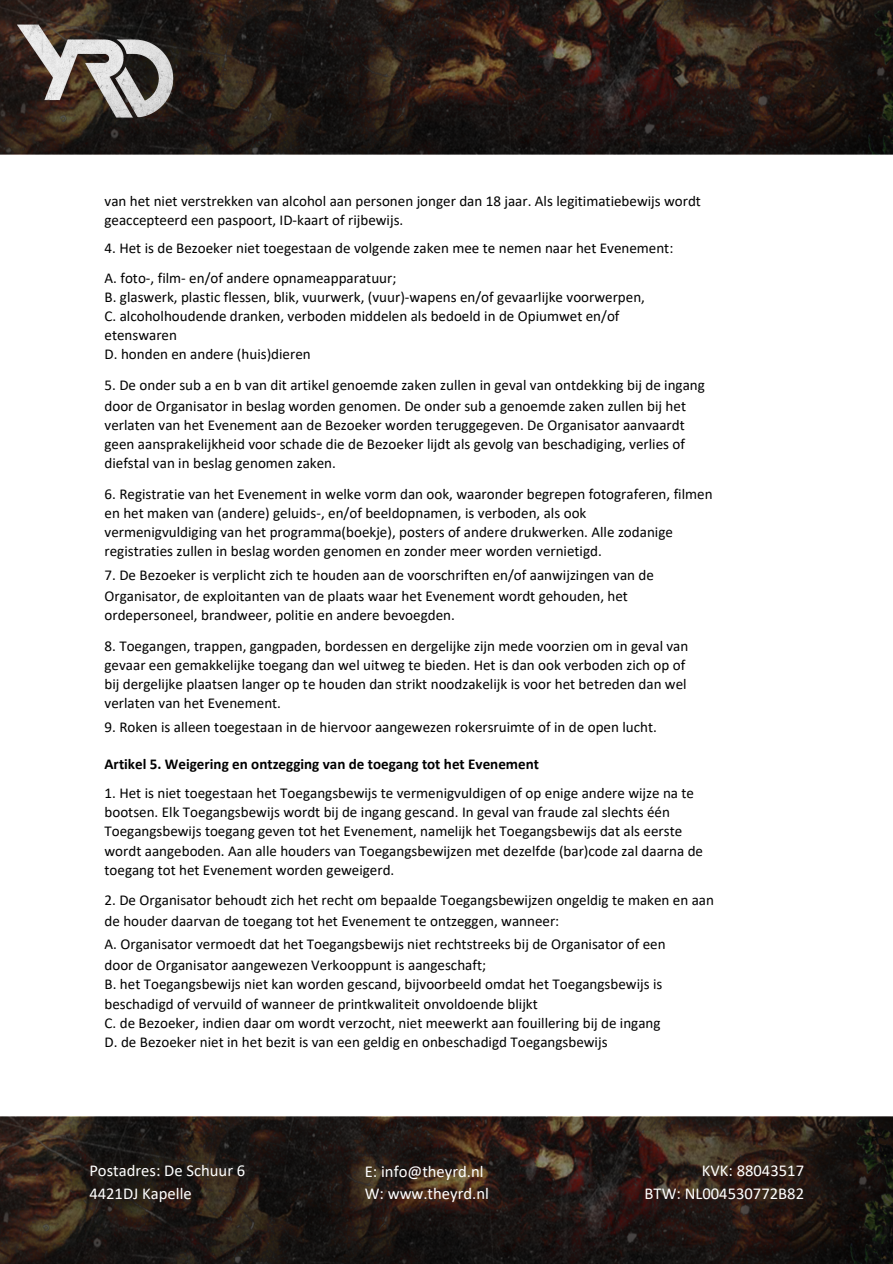
<style>
.page{position:relative;width:893px;height:1264px;background:#fff}
.page>*{position:absolute;margin:0;border:0;box-sizing:border-box;transform-origin:0 0}
.t1{font:16.65px "Calibri";color:#fff}
.t2{font:15px "Calibri";color:#000}
.t3{font:700 15px "Calibri";color:#000}
</style>
<div class="page">
<img style="left:0;top:0;width:892px;height:154px">
<img style="left:12px;top:0;width:166px;height:154px">
<img style="left:0;top:1116px;width:892px;height:146px">
<p class="t2" style="left:104px;top:195px;width:598px">van het niet verstrekken van alcohol aan personen jonger dan 18 jaar. Als legitimatiebewijs wordt</p>
<p class="t2" style="left:104px;top:214px;width:300px">geaccepteerd een paspoort, ID-kaart of rijbewijs.</p>
<p class="t2" style="left:104px;top:242px;width:570px">4. Het is de Bezoeker niet toegestaan de volgende zaken mee te nemen naar het Evenement:</p>
<p class="t2" style="left:104px;top:271px;width:293px">A. foto-, film- en/of andere opnameapparatuur;</p>
<p class="t2" style="left:104px;top:290px;width:542px">B. glaswerk, plastic flessen, blik, vuurwerk, (vuur)-wapens en/of gevaarlijke voorwerpen,</p>
<p class="t2" style="left:104px;top:309px;width:516px">C. alcoholhoudende dranken, verboden middelen als bedoeld in de Opiumwet en/of</p>
<p class="t2" style="left:104px;top:329px;width:74px">etenswaren</p>
<p class="t2" style="left:104px;top:348px;width:208px">D. honden en andere (huis)dieren</p>
<p class="t2" style="left:104px;top:378px;width:602px">5. De onder sub a en b van dit artikel genoemde zaken zullen in geval van ontdekking bij de ingang</p>
<p class="t2" style="left:104px;top:399px;width:583px">door de Organisator in beslag worden genomen. De onder sub a genoemde zaken zullen bij het</p>
<p class="t2" style="left:104px;top:419px;width:581px">verlaten van het Evenement aan de Bezoeker worden teruggegeven. De Organisator aanvaardt</p>
<p class="t2" style="left:104px;top:438px;width:582px">geen aansprakelijkheid voor schade die de Bezoeker lijdt als gevolg van beschadiging, verlies of</p>
<p class="t2" style="left:104px;top:457px;width:233px">diefstal van in beslag genomen zaken.</p>
<p class="t2" style="left:104px;top:487px;width:609px">6. Registratie van het Evenement in welke vorm dan ook, waaronder begrepen fotograferen, filmen</p>
<p class="t2" style="left:104px;top:506px;width:483px">en het maken van (andere) geluids-, en/of beeldopnamen, is verboden, als ook</p>
<p class="t2" style="left:104px;top:525px;width:570px">vermenigvuldiging van het programma(boekje), posters of andere drukwerken. Alle zodanige</p>
<p class="t2" style="left:104px;top:545px;width:499px">registraties zullen in beslag worden genomen en zonder meer worden vernietigd.</p>
<p class="t2" style="left:104px;top:568px;width:551px">7. De Bezoeker is verplicht zich te houden aan de voorschriften en/of aanwijzingen van de</p>
<p class="t2" style="left:104px;top:590px;width:525px">Organisator, de exploitanten van de plaats waar het Evenement wordt gehouden, het</p>
<p class="t2" style="left:104px;top:609px;width:352px">ordepersoneel, brandweer, politie en andere bevoegden.</p>
<p class="t2" style="left:104px;top:639px;width:585px">8. Toegangen, trappen, gangpaden, bordessen en dergelijke zijn mede voorzien om in geval van</p>
<p class="t2" style="left:104px;top:658px;width:582px">gevaar een gemakkelijke toegang dan wel uitweg te bieden. Het is dan ook verboden zich op of</p>
<p class="t2" style="left:104px;top:677px;width:583px">bij dergelijke plaatsen langer op te houden dan strikt noodzakelijk is voor het betreden dan wel</p>
<p class="t2" style="left:104px;top:696px;width:178px">verlaten van het Evenement.</p>
<p class="t2" style="left:104px;top:720px;width:553px">9. Roken is alleen toegestaan in de hiervoor aangewezen rokersruimte of in de open lucht.</p>
<p class="t3" style="left:104px;top:757px;width:436px">Artikel 5. Weigering en ontzegging van de toegang tot het Evenement</p>
<p class="t2" style="left:104px;top:786px;width:591px">1. Het is niet toegestaan het Toegangsbewijs te vermenigvuldigen of op enige andere wijze na te</p>
<p class="t2" style="left:104px;top:806px;width:567px">bootsen. Elk Toegangsbewijs wordt bij de ingang gescand. In geval van fraude zal slechts één</p>
<p class="t2" style="left:104px;top:825px;width:579px">Toegangsbewijs toegang geven tot het Evenement, namelijk het Toegangsbewijs dat als eerste</p>
<p class="t2" style="left:104px;top:844px;width:600px">wordt aangeboden. Aan alle houders van Toegangsbewijzen met dezelfde (bar)code zal daarna de</p>
<p class="t2" style="left:104px;top:863px;width:291px">toegang tot het Evenement worden geweigerd.</p>
<p class="t2" style="left:104px;top:893px;width:611px">2. De Organisator behoudt zich het recht om bepaalde Toegangsbewijzen ongeldig te maken en aan</p>
<p class="t2" style="left:104px;top:915px;width:456px">de houder daarvan de toegang tot het Evenement te ontzeggen, wanneer:</p>
<p class="t2" style="left:104px;top:937px;width:562px">A. Organisator vermoedt dat het Toegangsbewijs niet rechtstreeks bij de Organisator of een</p>
<p class="t2" style="left:104px;top:959px;width:383px">door de Organisator aangewezen Verkooppunt is aangeschaft;</p>
<p class="t2" style="left:104px;top:978px;width:559px">B. het Toegangsbewijs niet kan worden gescand, bijvoorbeeld omdat het Toegangsbewijs is</p>
<p class="t2" style="left:104px;top:997px;width:435px">beschadigd of vervuild of wanneer de printkwaliteit onvoldoende blijkt</p>
<p class="t2" style="left:104px;top:1016px;width:557px">C. de Bezoeker, indien daar om wordt verzocht, niet meewerkt aan fouillering bij de ingang</p>
<p class="t2" style="left:104px;top:1035px;width:504px">D. de Bezoeker niet in het bezit is van een geldig en onbeschadigd Toegangsbewijs</p>
<p class="t1" style="left:89px;top:1163px;width:157px">Postadres: De Schuur 6</p>
<p class="t1" style="left:89px;top:1186px;width:104px">4421DJ Kapelle</p>
<p class="t1" style="left:365px;top:1163px;width:120px">E: info@theyrd.nl</p>
<p class="t1" style="left:365px;top:1186px;width:126px">W: www.theyrd.nl</p>
<p class="t1" style="left:701px;top:1163px;width:104px">KVK: 88043517</p>
<p class="t1" style="left:644px;top:1186px;width:161px">BTW: NL004530772B82</p>
</div>
